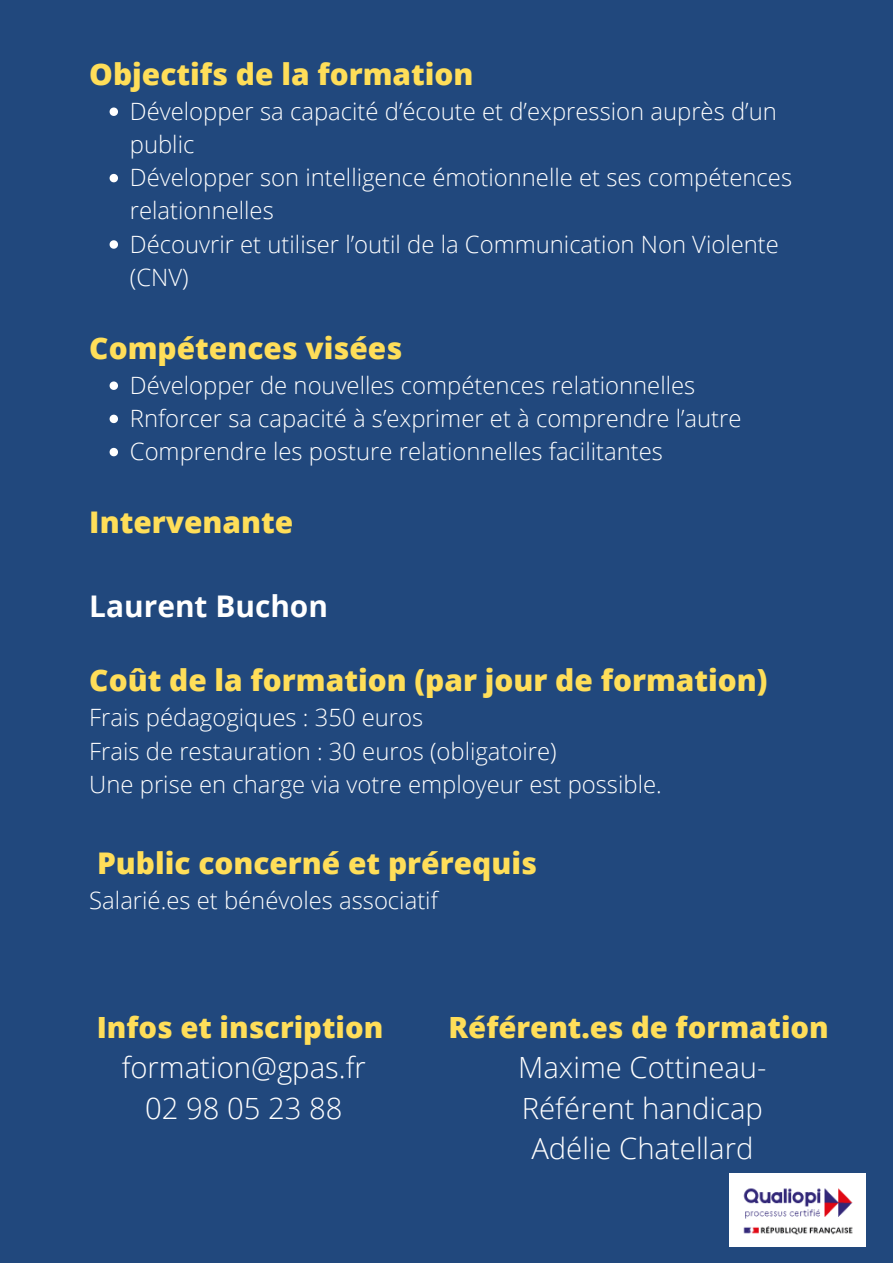
<style>
.page{position:relative;width:893px;height:1263px;background:#21487d}
.page>*{position:absolute;margin:0;border:0;box-sizing:border-box;transform-origin:0 0}
.t1{font:800 29.85px "Open Sans";color:#ffde59}
.t2{font:700 29.85px "Open Sans";color:#fff}
.t3{font:300 29.25px/40.5px "Open Sans";color:#fff;text-align:center}
.t4{font:300 23.85px/33.2px "Open Sans";color:#fff}
.s1{font-weight:800;color:#ffde59}
</style>
<div class="page">
<svg style="left:110px;top:107px;width:8px;height:9px"></svg>
<svg style="left:110px;top:174px;width:8px;height:8px"></svg>
<svg style="left:110px;top:240px;width:8px;height:9px"></svg>
<svg style="left:110px;top:381px;width:8px;height:9px"></svg>
<svg style="left:110px;top:415px;width:8px;height:8px"></svg>
<svg style="left:110px;top:448px;width:8px;height:8px"></svg>
<img style="left:729px;top:1174px;width:136px;height:72px">
<h1 class="t1" style="left:89px;top:53px;width:386px">Objectifs de la formation</h1>
<p class="t4" style="left:130px;top:94px;width:648px">Développer sa capacité d’écoute et d’expression auprès d’un public</p>
<p class="t4" style="left:130px;top:160px;width:664px">Développer son intelligence émotionnelle et ses compétences relationnelles</p>
<p class="t4" style="left:130px;top:227px;width:650px">Découvrir et utiliser l’outil de la Communication Non Violente (CNV)</p>
<h1 class="t1" style="left:89px;top:327px;width:314px">Compétences visées</h1>
<p class="t4" style="left:130px;top:368px;width:567px">Développer de nouvelles compétences relationnelles</p>
<p class="t4" style="left:130px;top:401px;width:613px">Rnforcer sa capacité à s’exprimer et à comprendre l’autre</p>
<p class="t4" style="left:130px;top:434px;width:534px">Comprendre les posture relationnelles facilitantes</p>
<h1 class="t1" style="left:89px;top:501px;width:205px">Intervenante</h1>
<h1 class="t2" style="left:89px;top:585px;width:240px">Laurent Buchon</h1>
<p class="t1" style="left:89px;top:659px;width:680px">Coût de la formation (par jour de formation)</p>
<p class="t4" style="left:89px;top:700px;width:335px">Frais pédagogiques : 350 euros</p>
<p class="t4" style="left:89px;top:734px;width:469px">Frais de restauration : 30 euros (obligatoire)</p>
<p class="t4" style="left:89px;top:767px;width:574px">Une prise en charge via votre employeur est possible.</p>
<p class="t1" style="left:97px;top:842px;width:441px">Public concerné et prérequis</p>
<p class="t4" style="left:89px;top:883px;width:350px">Salarié.es et bénévoles associatif</p>
<p class="t3" style="left:97px;top:1006px;width:288px"><span class="s1">Infos et inscription </span>formation@gpas.fr<br>02 98 05 23 88</p>
<h2 class="t3" style="left:448px;top:1006px;width:382px"><span class="s1">Référent.es de formation<br></span>Maxime Cottineau-<br>Référent handicap<br>Adélie Chatellard</h2>
</div>
